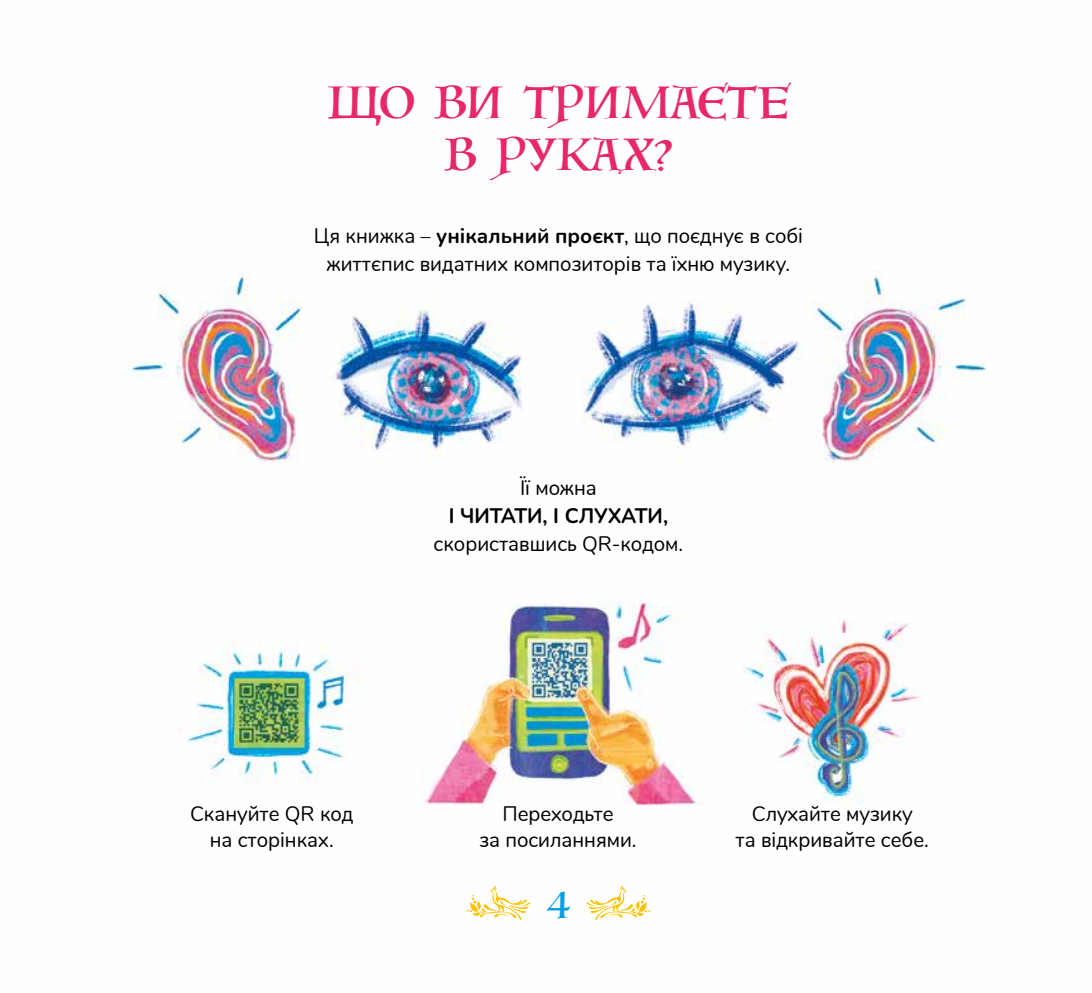
<style>
.page{position:relative;width:1092px;height:993px;background:#fff}
.page>*{position:absolute;margin:0;border:0;box-sizing:border-box;transform-origin:0 0}
.t1{font:43.75px/52.5px "Luminari";letter-spacing:.015em;color:#e72868;text-align:center}
.t2{font:40.25px "Luminari";color:#009fe3}
.t3{font:21px/26.2px "Nunito";color:#000;text-align:center}
.t4{font:700 21px "Nunito";color:#000}
.s1{font-weight:700}
</style>
<div class="page">
<img style="left:119px;top:270px;width:867px;height:650px">
<svg style="left:586px;top:885px;width:65px;height:34px"></svg>
<svg style="left:465px;top:885px;width:65px;height:34px"></svg>
<h1 class="t1" style="left:328px;top:76px;width:462px">ЩО ВИ ТРИМАЄТЕ<br>В РУКАХ?</h1>
<p class="t3" style="left:314px;top:220px;width:490px;line-height:28px">Ця книжка – <span class="s1">унікальний проєкт</span>, що поєднує в собі життєпис видатних композиторів та їхню музику.</p>
<p class="t3" style="left:520px;top:473px;width:78px">Її можна</p>
<p class="t4" style="left:448px;top:500px;width:221px">І ЧИТАТИ, І СЛУХАТИ,</p>
<p class="t3" style="left:433px;top:529px;width:251px">скориставшись QR-кодом.</p>
<p class="t3" style="left:190px;top:798px;width:165px">Скануйте QR код на сторінках.</p>
<p class="t3" style="left:479px;top:798px;width:159px">Переходьте<br>за посиланнями.</p>
<p class="t3" style="left:735px;top:798px;width:195px">Слухайте музику<br>та відкривайте себе.</p>
<h2 class="t2" style="left:547px;top:869px;width:25px">4</h2>
</div>
